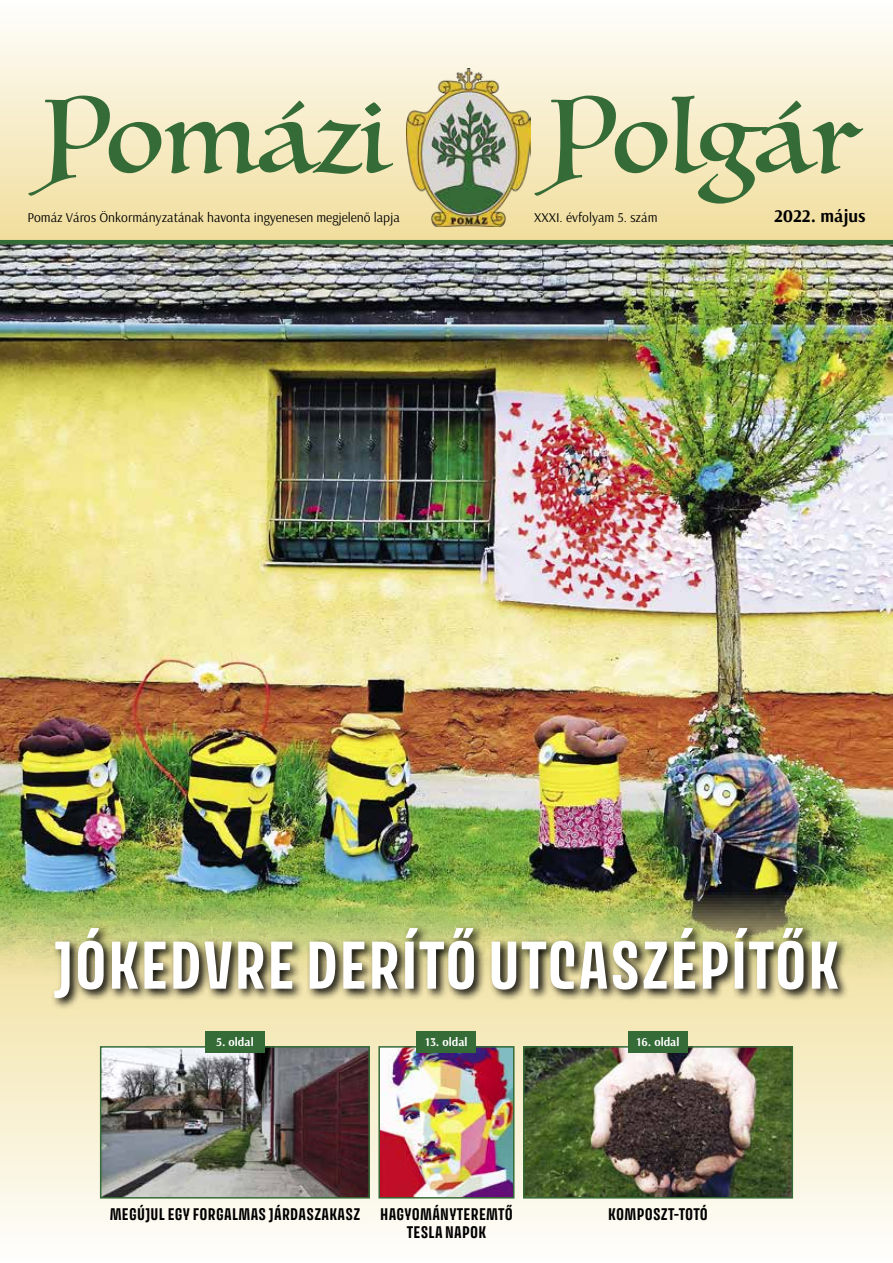
<style>
.page{position:relative;width:893px;height:1263px;background:#fff}
.page>*{position:absolute;margin:0;border:0;box-sizing:border-box;transform-origin:0 0}
.t1{font:100.65px "Luminari";color:#356b36}
.t2{font:700 60px "Avory I Latn";letter-spacing:.02em;color:#fff}
.t3{font:700 18px "Arsenal";color:#000}
.t4{font:700 15px/18px "Avory I Latn";letter-spacing:.02em;color:#000;text-align:center}
.t5{font:13.5px "Arsenal";color:#000}
.t6{font:700 12px "Arsenal";color:#fff}
</style>
<div class="page">
<svg style="left:0;top:979px;width:893px;height:253px"></svg>
<div style="left:0;top:0;width:893px;height:248px;background:linear-gradient(to bottom,#fefefe,#f0dd99)"></div>
<img style="left:406px;top:68px;width:124px;height:158px">
<img style="left:0;top:244px;width:893px;height:735px">
<hr style="left:0;top:240px;width:893px;height:4px;background:#356b36">
<svg style="left:51px;top:924px;width:798px;height:86px;background:#a19d6f"></svg>
<img style="left:103px;top:1049px;width:264px;height:146px">
<div style="left:100px;top:1046px;width:270px;height:152px;border:2px solid #356b36"></div>
<div style="left:205px;top:1031px;width:60px;height:21px;background:#356b36"></div>
<img style="left:381px;top:1049px;width:130px;height:146px">
<div style="left:378px;top:1046px;width:136px;height:152px;border:2px solid #356b36"></div>
<div style="left:417px;top:1031px;width:59px;height:21px;background:#356b36"></div>
<img style="left:526px;top:1049px;width:264px;height:146px">
<div style="left:523px;top:1046px;width:270px;height:152px;border:2px solid #356b36"></div>
<div style="left:628px;top:1031px;width:60px;height:21px;background:#356b36"></div>
<h1 class="t1" style="left:44px;top:51px;width:344px">Pomázi</h1>
<h1 class="t1" style="left:550px;top:51px;width:310px">Polgár</h1>
<p class="t5" style="left:27px;top:210px;width:374px">Pomáz Város Önkormányzatának havonta ingyenesen megjelenő lapja</p>
<p class="t5" style="left:534px;top:210px;width:125px">XXXI. évfolyam 5. szám</p>
<h3 class="t3" style="left:774px;top:205px;width:93px">2022. május</h3>
<h2 class="t2" style="left:54px;top:927px;width:787px">JÓKEDVRE DERÍTŐ UTCASZÉPÍTŐK</h2>
<p class="t6" style="left:216px;top:1035px;width:39px">5. oldal</p>
<p class="t6" style="left:425px;top:1035px;width:44px">13. oldal</p>
<p class="t4" style="left:110px;top:1205px;width:252px">MEGÚJUL EGY FORGALMAS JÁRDASZAKASZ</p>
<p class="t4" style="left:380px;top:1205px;width:134px">HAGYOMÁNYTEREMTŐ<br>TESLA NAPOK</p>
<p class="t6" style="left:637px;top:1035px;width:44px">16. oldal</p>
<p class="t4" style="left:608px;top:1205px;width:101px">KOMPOSZT-TOTÓ</p>
</div>
